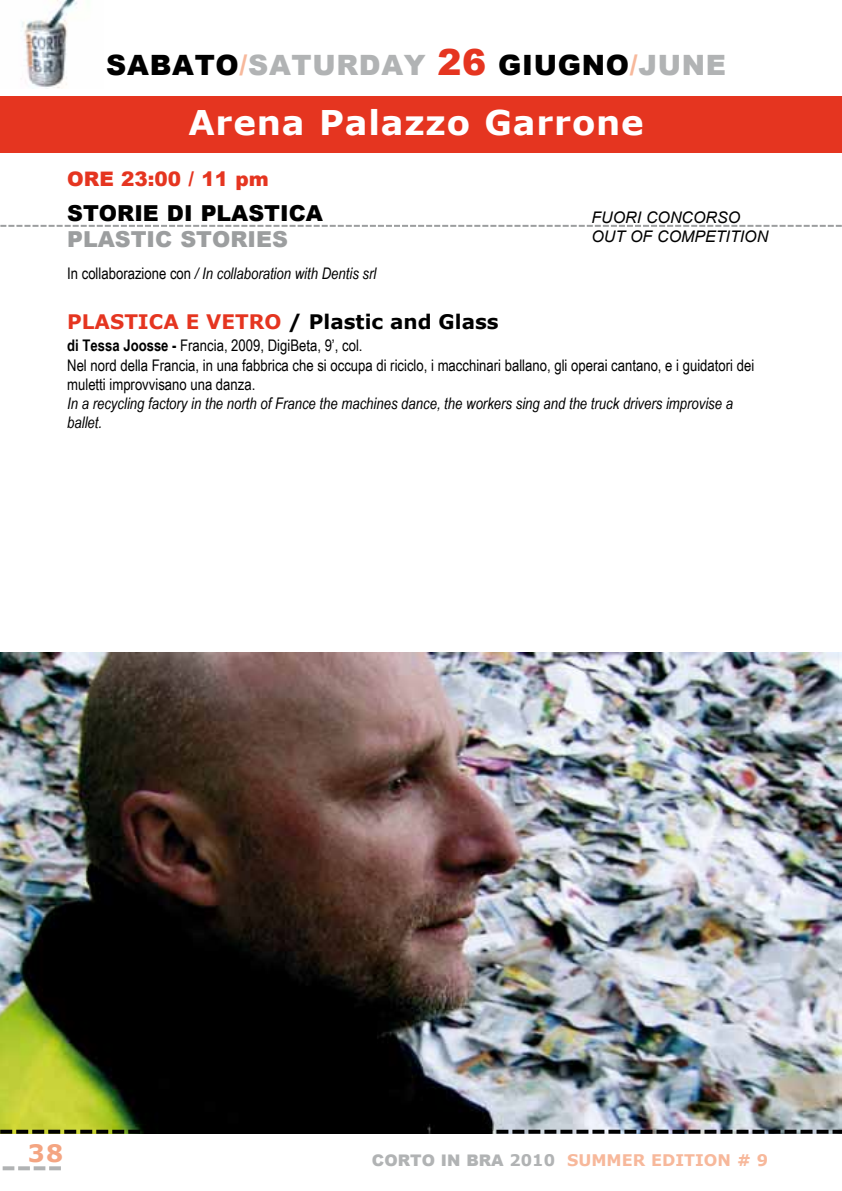
<style>
.page{position:relative;width:842px;height:1191px;background:#fff}
.page>*{position:absolute;margin:0;border:0;box-sizing:border-box;transform-origin:0 0}
.t1{font:700 34px "Verdana";letter-spacing:.025em;color:#fff}
.t2{font:900 28px "Arial";letter-spacing:.025em;color:#000}
.t3{font:900 28px "Arial";color:#b1b3b4}
.t4{font:700 24px "Verdana";color:#f4a582}
.t5{font:900 22px "Arial";color:#000}
.t6{font:900 22px "Arial";color:#9c9e9f}
.t7{font:700 20px "Verdana";color:#000}
.t8{font:700 20px "Verdana";color:#e53520}
.t9{font:900 20px "Arial";color:#e53520}
.t10{font:16px/19.2px "Arial Narrow";color:#000}
.t11{font:italic 16px/19.2px "Arial Narrow";color:#000}
.t12{font:700 16px "Verdana";color:#f7b89b}
.t13{font:italic 16px/19.2px "Arial";color:#000}
.s1{color:#f7b89b}
.s2{font-size:36px;color:#e53520}
.s3{color:#b1b3b4}
.s4{font-style:normal}
.s5{font-weight:700}
.s6{font-family:"Arial";font-weight:900;color:#b1b3b4}
</style>
<div class="page">
<img style="left:0;top:652px;width:842px;height:477px">
<div style="left:0;top:96px;width:842px;height:57px;background:#e53520"></div>
<svg style="left:2px;top:1166px;width:59px;height:4px"></svg>
<img style="left:21px;top:0;width:56px;height:89px">
<svg style="left:0;top:225px;width:842px;height:2px"></svg>
<svg style="left:0;top:1129px;width:842px;height:4px;background:#282b23"></svg>
<h2 class="t2" style="left:106px;top:44px;width:44px">SABATO</h2>
<h2 class="t3" style="left:240px;top:44px;width:53px"><span class="s1">/</span>SATURDAY</h2>
<h2 class="t2" style="left:437px;top:44px;width:290px"><span class="s2">26</span> GIUGNO<span class="s1">/</span><span class="s3">JUNE</span></h2>
<h1 class="t1" style="left:188px;top:101px;width:457px">Arena Palazzo Garrone</h1>
<p class="t9" style="left:67px;top:165px;width:203px">ORE 23:00 / 11 PM</p>
<h3 class="t5" style="left:67px;top:197px;width:257px">STORIE DI PLASTICA</h3>
<h3 class="t6" style="left:67px;top:223px;width:78px">PLASTIC</h3>
<h3 class="t6" style="left:180px;top:223px;width:32px">STORIE</h3>
<h3 class="t6" style="left:272px;top:223px;width:17px">S</h3>
<p class="t11" style="left:67px;top:263px;width:311px"><span class="s4">In collaborazione con</span> / In collaboration with Dentis srl</p>
<p class="t8" style="left:67px;top:309px;width:30px">Plastica</p>
<p class="t8" style="left:186px;top:309px;width:37px">e vetro</p>
<p class="t7" style="left:288px;top:309px;width:212px">/ Plastic and Glass</p>
<p class="t10" style="left:67px;top:335px;width:688px"><span class="s5">di Tessa Joosse -</span> Francia, 2009, DigiBeta, 9’, col.<br>Nel nord della Francia, in una fabbrica che si occupa di riciclo, i macchinari ballano, gli operai cantano, e i guidatori dei muletti improvvisano una danza.</p>
<p class="t11" style="left:67px;top:393px;width:667px">In a recycling factory in the north of France the machines dance, the workers sing and the truck drivers improvise a ballet.</p>
<p class="t13" style="left:591px;top:208px;width:178px">FUORI CONCORSO<br>OUT OF COMPETITION</p>
<h3 class="t4" style="left:28px;top:1138px;width:37px">38</h3>
<p class="t12" style="left:372px;top:1150px;width:398px"><span class="s6">CORTO IN BRA</span> <span class="s3">2010</span> SUMMER EDITION # 9</p>
</div>
